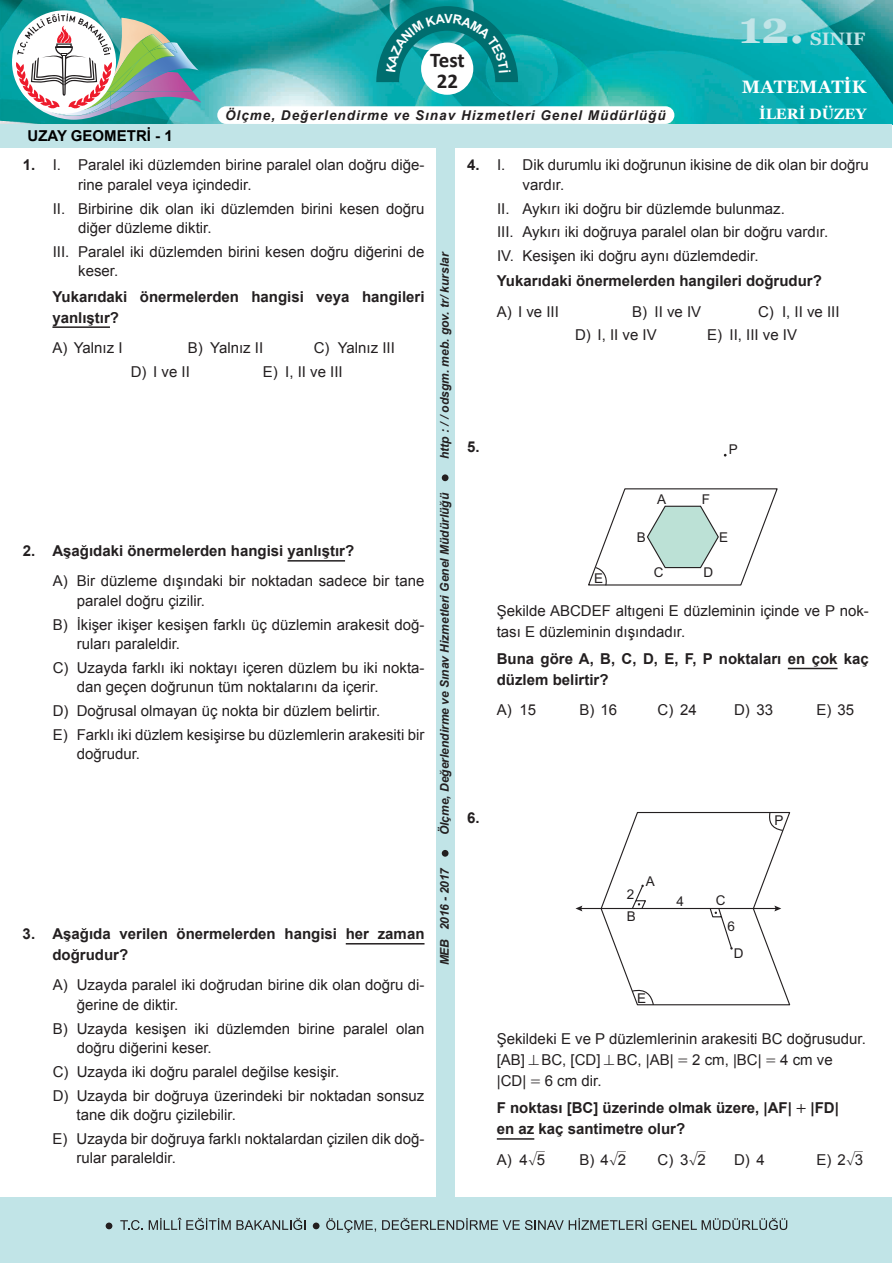
<style>
.page{position:relative;width:893px;height:1263px;background:#fff}
.page>*{position:absolute;margin:0;border:0;box-sizing:border-box;transform-origin:0 0}
.t1{font:700 45px "Georgia";color:#c1e4e7}
.t2{font:700 21px/21px "Calibri";letter-spacing:-.005em;color:#231f20;text-align:center}
.t3{font:700 18px "Georgia";color:#fff}
.t4{font:700 18px "Georgia";color:#c1e4e7}
.t5{font:15px/19.5px "Arial";color:#231f20}
.t6{font:700 15px/21px "Arial";color:#231f20}
.t7{font:700 15px "Arial";color:#000}
.t8{font:700 15px "Georgia";color:#fff}
.t9{font:italic 700 13.5px "Arial";letter-spacing:.075em;color:#231f20}
.t10{font:13.5px "Arial";color:#231f20}
.t11{font:italic 700 12px "Arial";color:#231f20}
.s1{font-weight:700}
.s2{font-family:"MM Relation"}
.s3{font-family:"MM Times Roman"}
.s4{font-family:"MM Times"}
.s5{font-family:"Matematik"}
</style>
<div class="page">
<img style="left:0;top:0;width:892px;height:124px">
<div style="left:1px;top:1197px;width:891px;height:66px;background:#c1e4e7"></div>
<svg style="left:120px;top:1220px;width:23px;height:10px"></svg>
<svg style="left:149px;top:1218px;width:157px;height:12px"></svg>
<svg style="left:326px;top:1218px;width:50px;height:14px"></svg>
<svg style="left:382px;top:1218px;width:405px;height:12px"></svg>
<div style="left:313px;top:1222px;width:7px;height:7px;background:#231f20;border-radius:50%"></div>
<div style="left:106px;top:1222px;width:6px;height:7px;background:#231f20;border-radius:50%"></div>
<div style="left:0;top:124px;width:892px;height:24px;background:#c1e4e7"></div>
<div style="left:421px;top:43px;width:52px;height:52px;background:#fff;border-radius:50%"></div>
<div style="left:437px;top:142px;width:18px;height:1062px;background:#c1e4e7"></div>
<div style="left:217px;top:106px;width:457px;height:18px;background:#fff;border-radius:9px"></div>
<img style="left:122px;top:18px;width:49px;height:24px">
<img style="left:21px;top:110px;width:95px;height:10px">
<img style="left:110px;top:91px;width:91px;height:19px">
<img style="left:175px;top:42px;width:24px;height:49px">
<img style="left:163px;top:42px;width:14px;height:11px">
<img style="left:21px;top:109px;width:89px;height:7px">
<img style="left:122px;top:91px;width:11px;height:14px">
<img style="left:122px;top:36px;width:20px;height:16px">
<img style="left:83px;top:109px;width:27px;height:2px">
<img style="left:122px;top:52px;width:53px;height:39px">
<svg style="left:142px;top:51px;width:8px;height:6px"></svg>
<img style="left:122px;top:57px;width:20px;height:34px">
<img style="left:142px;top:34px;width:21px;height:17px">
<img style="left:150px;top:48px;width:25px;height:12px">
<img style="left:149px;top:44px;width:19px;height:8px">
<div style="left:12px;top:10px;width:104px;height:104px;background:#fff;border-radius:50%"></div>
<svg style="left:15px;top:14px;width:107px;height:95px"></svg>
<div style="left:442px;top:474px;width:6px;height:7px;background:#231f20;border-radius:50%"></div>
<div style="left:442px;top:850px;width:6px;height:7px;background:#231f20;border-radius:50%"></div>
<hr style="left:52px;top:326px;width:58px;height:2px;background:#231f20">
<hr style="left:288px;top:560px;width:57px;height:2px;background:#231f20">
<hr style="left:346px;top:943px;width:78px;height:1px;background:#231f20">
<hr style="left:788px;top:668px;width:49px;height:1px;background:#231f20">
<hr style="left:497px;top:1138px;width:37px;height:2px;background:#231f20">
<svg style="left:588px;top:488px;width:190px;height:98px"></svg>
<hr style="left:580px;top:908px;width:197px;height:1px;background:#231f20">
<svg style="left:575px;top:905px;width:7px;height:6px"></svg>
<svg style="left:600px;top:812px;width:190px;height:194px"></svg>
<svg style="left:376px;top:6px;width:142px;height:76px"></svg>
<p class="t7" style="left:28px;top:126px;width:147px">UZAY GEOMETRİ - 1</p>
<h2 class="t2" style="left:430px;top:49px;width:36px">Test<br>22</h2>
<p class="t9" style="left:225px;top:107px;width:442px">Ölçme, Değerlendirme ve Sınav Hizmetleri Genel Müdürlüğü</p>
<h1 class="t1" style="left:739px;top:-1px;width:66px">12.</h1>
<p class="t4" style="left:810px;top:27px;width:56px">SINIF</p>
<p class="t3" style="left:742px;top:76px;width:126px">MATEMATİK</p>
<p class="t8" style="left:759px;top:104px;width:109px">İLERİ DÜZEY</p>
<p class="t5" style="left:78px;top:156px;width:348px;text-indent:-56px"><span class="s1">1.</span> I. Paralel iki düzlemden birine paralel olan doğru diğe&shy;rine paralel veya içindedir.</p>
<p class="t5" style="left:78px;top:199px;width:348px;text-indent:-26px">II. Birbirine dik olan iki düzlemden birini kesen doğru diğer düzleme diktir.</p>
<p class="t5" style="left:78px;top:242px;width:348px;text-indent:-26px">III. Paralel iki düzlemden birini kesen doğru diğerini de keser.</p>
<p class="t6" style="left:52px;top:286px;width:374px">Yukarıdaki önermelerden hangisi veya hangileri yanlıştır?</p>
<p class="t5" style="left:52px;top:338px;width:72px">A) Yalnız I</p>
<p class="t5" style="left:188px;top:338px;width:77px">B) Yalnız II</p>
<p class="t5" style="left:314px;top:338px;width:83px">C) Yalnız III</p>
<p class="t5" style="left:131px;top:362px;width:61px">D) I ve II</p>
<p class="t5" style="left:263px;top:362px;width:82px">E) I, II ve III</p>
<p class="t11" style="left:437px;top:459px;width:209px;rotate:-90deg">http : / / odsgm. meb. gov. tr/ kurslar</p>
<p class="t6" style="left:23px;top:541px;width:333px">2. Aşağıdaki önermelerden hangisi yanlıştır?</p>
<p class="t5" style="left:77px;top:572px;width:349px;text-indent:-24px">A) Bir düzleme dışındaki bir noktadan sadece bir tane paralel doğru çizilir.</p>
<p class="t5" style="left:77px;top:615px;width:349px;text-indent:-24px">B) İkişer ikişer kesişen farklı üç düzlemin arakesit doğ&shy;ruları paraleldir.</p>
<p class="t5" style="left:77px;top:658px;width:349px;text-indent:-24px">C) Uzayda farklı iki noktayı içeren düzlem bu iki nokta&shy;dan geçen doğrunun tüm noktalarını da içerir.</p>
<p class="t5" style="left:53px;top:699px;width:373px;line-height:23.7px">D) Doğrusal olmayan üç nokta bir düzlem belirtir.<br>E) Farklı iki düzlem kesişirse bu düzlemlerin arakesiti bir</p>
<p class="t5" style="left:77px;top:745px;width:65px">doğrudur.</p>
<p class="t6" style="left:52px;top:924px;width:374px;text-indent:-30px">3. Aşağıda verilen önermelerden hangisi her zaman doğrudur?</p>
<p class="t5" style="left:77px;top:975px;width:349px;text-indent:-24px">A) Uzayda paralel iki doğrudan birine dik olan doğru di&shy;ğerine de diktir.</p>
<p class="t5" style="left:77px;top:1019px;width:349px;text-indent:-24px">B) Uzayda kesişen iki düzlemden birine paralel olan doğru diğerini keser.</p>
<p class="t5" style="left:53px;top:1060px;width:373px;line-height:23.7px">C) Uzayda iki doğru paralel değilse kesişir.<br>D) Uzayda bir doğruya üzerindeki bir noktadan sonsuz</p>
<p class="t5" style="left:53px;top:1103px;width:373px;line-height:23.7px;text-indent:24px">tane dik doğru çizilebilir.<br>E) Uzayda bir doğruya farklı noktalardan çizilen dik doğ-</p>
<p class="t5" style="left:77px;top:1148px;width:101px">rular paraleldir.</p>
<p class="t11" style="left:437px;top:835px;width:344px;rotate:-90deg">Ölçme, Değerlendirme ve Sınav Hizmetleri Genel Müdürlüğü</p>
<p class="t11" style="left:437px;top:965px;width:99px;rotate:-90deg">MEB 2016 - 2017</p>
<p class="t5" style="left:523px;top:156px;width:348px;text-indent:-56px"><span class="s1">4.</span> I. Dik durumlu iki doğrunun ikisine de dik olan bir doğru vardır.</p>
<p class="t5" style="left:497px;top:197px;width:333px;line-height:23.7px">II. Aykırı iki doğru bir düzlemde bulunmaz.<br>III. Aykırı iki doğruya paralel olan bir doğru vardır.<br>IV. Kesişen iki doğru aynı düzlemdedir.</p>
<p class="t6" style="left:497px;top:271px;width:327px">Yukarıdaki önermelerden hangileri doğrudur?</p>
<p class="t5" style="left:497px;top:302px;width:64px">A) I ve III</p>
<p class="t5" style="left:632px;top:302px;width:71px">B) II ve IV</p>
<p class="t5" style="left:758px;top:302px;width:83px">C) I, II ve III</p>
<p class="t5" style="left:575px;top:325px;width:83px">D) I, II ve IV</p>
<p class="t5" style="left:707px;top:325px;width:92px">E) II, III ve IV</p>
<p class="t6" style="left:467px;top:436px;width:14px">5.</p>
<p class="t10" style="left:637px;top:528px;width:11px">B</p>
<p class="t10" style="left:657px;top:490px;width:11px">A</p>
<p class="t10" style="left:729px;top:440px;width:11px">P</p>
<p class="t10" style="left:702px;top:490px;width:10px">F</p>
<p class="t10" style="left:719px;top:528px;width:11px">E</p>
<p class="t10" style="left:654px;top:563px;width:11px">C</p>
<p class="t10" style="left:703px;top:563px;width:11px">D</p>
<p class="t10" style="left:594px;top:569px;width:11px">E</p>
<p class="t5" style="left:497px;top:600px;width:374px;line-height:21px">Şekilde ABCDEF altıgeni E düzleminin içinde ve P nok&shy;tası E düzleminin dışındadır.</p>
<p class="t6" style="left:497px;top:649px;width:374px">Buna göre A, B, C, D, E, F, P noktaları en çok kaç düzlem belirtir?</p>
<p class="t5" style="left:497px;top:700px;width:41px">A) 15</p>
<p class="t5" style="left:580px;top:700px;width:39px">B) 16</p>
<p class="t5" style="left:658px;top:700px;width:41px">C) 24</p>
<p class="t5" style="left:734px;top:700px;width:41px">D) 33</p>
<p class="t5" style="left:817px;top:700px;width:39px">E) 35</p>
<p class="t6" style="left:467px;top:808px;width:14px">6.</p>
<p class="t10" style="left:774px;top:811px;width:11px">P</p>
<p class="t10" style="left:627px;top:885px;width:9px">2</p>
<p class="t10" style="left:627px;top:907px;width:11px">B</p>
<p class="t10" style="left:646px;top:872px;width:11px">A</p>
<p class="t10" style="left:677px;top:891px;width:9px">4</p>
<p class="t10" style="left:637px;top:989px;width:11px">E</p>
<p class="t10" style="left:716px;top:891px;width:11px">C</p>
<p class="t10" style="left:727px;top:917px;width:9px">6</p>
<p class="t10" style="left:734px;top:944px;width:11px">D</p>
<p class="t5" style="left:497px;top:1028px;width:371px;line-height:21px">Şekildeki E ve P düzlemlerinin arakesiti BC doğrusudur. [AB] <span class="s2">9</span> BC, [CD] <span class="s2">9</span> BC, |AB| <span class="s3">=</span> 2 cm, |BC| <span class="s3">=</span> 4 cm ve |CD| <span class="s3">=</span> 6 cm dir.</p>
<p class="t6" style="left:497px;top:1098px;width:344px">F noktası [BC] üzerinde olmak üzere, |AF| <span class="s4">+</span> |FD| en az kaç santimetre olur?</p>
<p class="t5" style="left:497px;top:1150px;width:50px">A) 4<span class="s5">ñ</span>5</p>
<p class="t5" style="left:579px;top:1150px;width:48px">B) 4<span class="s5">ñ</span>2</p>
<p class="t5" style="left:657px;top:1150px;width:50px">C) 3<span class="s5">ñ</span>2</p>
<p class="t5" style="left:734px;top:1150px;width:32px">D) 4</p>
<p class="t5" style="left:816px;top:1150px;width:48px">E) 2<span class="s5">ñ</span>3</p>
</div>
